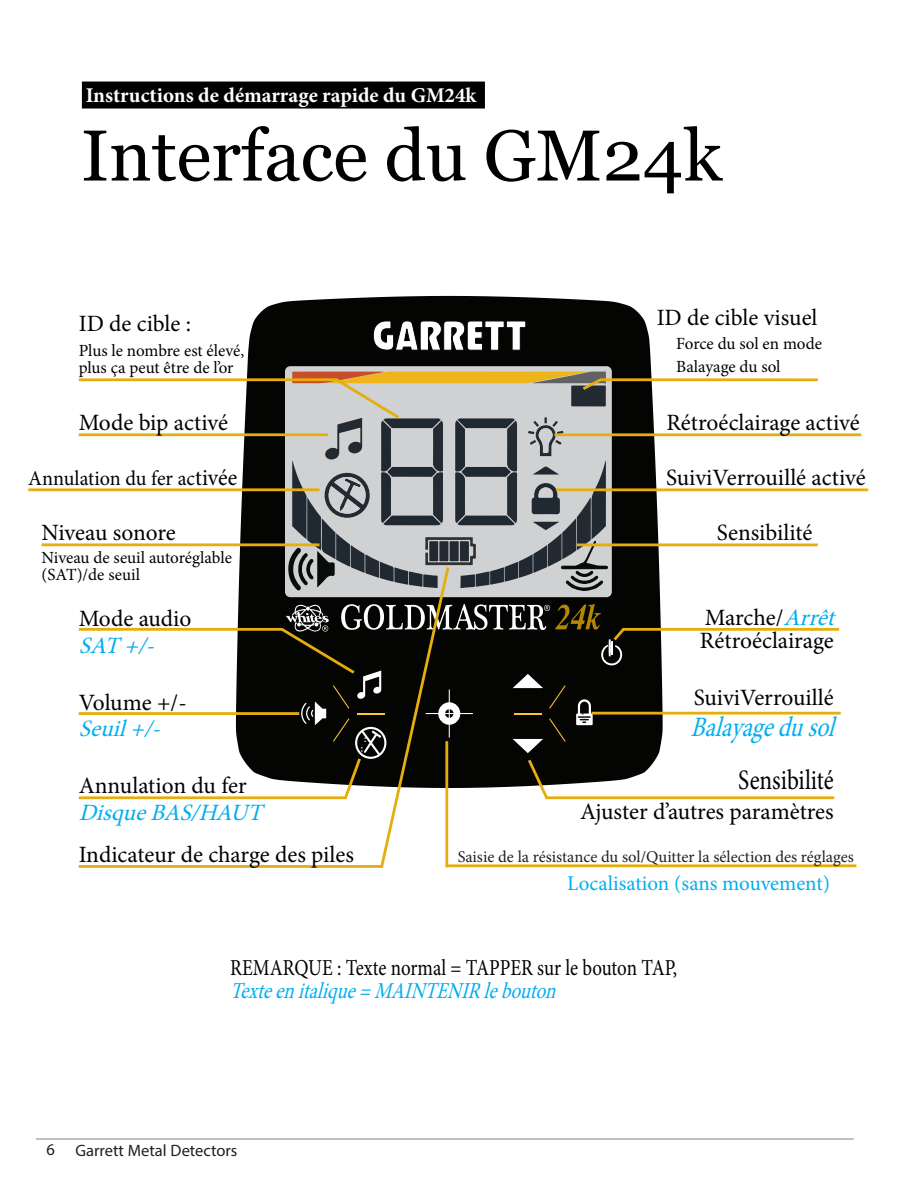
<style>
.page{position:relative;width:918px;height:1188px;background:#fff}
.page>*{position:absolute;margin:0;border:0;box-sizing:border-box;transform-origin:0 0}
.Paragraph_Style1{font:72px "Georgia";color:#000}
.Paragraph_Style45{font:italic 28.2px "Minion Pro";color:#00aef0;scale:.83 1}
.Paragraph_Style45-2{font:28.2px "Minion Pro";color:#000;scale:.83 1}
.Paragraph_Style1-2{font:23.4px "Minion Pro";color:#000}
.Paragraph_Style42{font:23.4px/23.4px "Minion Pro";color:#000}
.Paragraph_Style41{font:23.4px "Minion Pro";color:#000}
.Paragraph_Style46{font:23.4px "Minion Pro";color:#000}
.Paragraph_Style1-3{font:italic 23.4px "Minion Pro";color:#00aef0}
.Paragraph_Style21{font:23.4px "Minion Pro";color:#000}
.Paragraph_Style19{font:23.4px "Minion Pro";letter-spacing:-.01em;color:#000}
.Paragraph_Style40{font:23.4px "Minion Pro";color:#000}
.Paragraph_Style13{font:23.4px "Minion Pro";letter-spacing:-.005em;color:#000}
.Paragraph_Style8{font:italic 23.4px "Minion Pro";color:#00aef0}
.Paragraph_Style1-4{font:22.8px/22.8px "Minion Pro";letter-spacing:-.005em;color:#000;scale:.83 1}
.Paragraph_Style1-5{font:700 21px "Minion Pro";color:#fff}
.Paragraph_Style46-2{font:21px "Minion Pro";color:#00aef0}
.Paragraph_Style1-6{font:21px "Minion Pro";color:#000;scale:.96 1}
.Paragraph_Style1-7{font:17.1px/17.1px "Minion Pro";letter-spacing:-.005em;color:#000}
.Paragraph_Style41-2{font:17.1px/23.4px "Minion Pro";letter-spacing:-.005em;color:#000}
.Paragraph_Style46-3{font:16.5px "Minion Pro";color:#231f20}
.t1{font:16.5px "Myriad Pro";color:#231f20}
.s1{font-size:23.4px}
.s2{font-style:italic;color:#00aef0}
</style>
<div class="page">
<svg style="left:247px;top:296px;width:405px;height:76px;background:#181917"></svg>
<svg style="left:373px;top:320px;width:162px;height:31px"></svg>
<div style="left:285px;top:366px;width:327px;height:231px;background:linear-gradient(to right,#d0d1d3,#d0d1d3);border-radius:5px"></div>
<div style="left:82px;top:82px;width:403px;height:27px;background:#000;border:1px solid #000"></div>
<hr style="left:554px;top:433px;width:307px;height:3px;background:#e5ae0d">
<hr style="left:28px;top:488px;width:292px;height:3px;background:#e5ae0d">
<hr style="left:42px;top:543px;width:278px;height:3px;background:#e5ae0d">
<hr style="left:556px;top:488px;width:312px;height:3px;background:#e5ae0d">
<hr style="left:623px;top:628px;width:216px;height:3px;background:#e5ae0d">
<hr style="left:592px;top:712px;width:249px;height:3px;background:#e5ae0d">
<hr style="left:546px;top:796px;width:288px;height:3px;background:#e5ae0d">
<hr style="left:447px;top:864px;width:409px;height:3px;background:#e5ae0d">
<svg style="left:76px;top:372px;width:745px;height:496px"></svg>
<hr style="left:79px;top:865px;width:304px;height:3px;background:#e5ae0d">
<hr style="left:36px;top:1139px;width:818px;height:1px;background:#808285">
<p class="Paragraph_Style1-5" style="left:86px;top:80px;width:392px">Instructions de démarrage rapide du GM24k</p>
<p class="Paragraph_Style1" style="left:81px;top:112px;width:643px">Interface du GM24k</p>
<p class="Paragraph_Style40" style="left:79px;top:308px;width:114px">ID de cible :</p>
<p class="Paragraph_Style1-7" style="left:79px;top:342px;width:167px">Plus le nombre est élevé, plus ça peut être de l’or</p>
<p class="Paragraph_Style1-2" style="left:79px;top:407px;width:151px">Mode bip activé</p>
<p class="Paragraph_Style1-6" style="left:28px;top:464px;width:219px">Annulation du fer ac<span class="s1">tivée</span></p>
<p class="Paragraph_Style19" style="left:42px;top:517px;width:136px">Niveau sonore</p>
<p class="Paragraph_Style1-7" style="left:42px;top:549px;width:192px">Niveau de seuil autoréglable (SAT)/de seuil</p>
<p class="Paragraph_Style1-2" style="left:79px;top:603px;width:114px">Mode audio</p>
<p class="Paragraph_Style8" style="left:79px;top:630px;width:85px">SAT+/-</p>
<p class="Paragraph_Style13" style="left:79px;top:686px;width:109px">Volume +/-</p>
<p class="Paragraph_Style1-3" style="left:79px;top:713px;width:91px">Seuil+/-</p>
<p class="Paragraph_Style21" style="left:79px;top:769px;width:169px">Annulation du fer</p>
<p class="Paragraph_Style1-3" style="left:79px;top:797px;width:193px">DisqueBAS/HAUT</p>
<p class="Paragraph_Style46" style="left:79px;top:839px;width:277px">Indicateur de charge des piles</p>
<p class="Paragraph_Style41" style="left:657px;top:302px;width:162px">ID de cible visuel</p>
<p class="Paragraph_Style41-2" style="left:676px;top:331px;width:147px">Force du sol en mode<br>Balayage du sol</p>
<p class="Paragraph_Style41" style="left:666px;top:407px;width:195px">Rétroéclairage activé</p>
<p class="Paragraph_Style1-2" style="left:666px;top:462px;width:201px">SuiviVerrouillé activé</p>
<p class="Paragraph_Style1-2" style="left:717px;top:517px;width:97px">Sensibilité</p>
<p class="Paragraph_Style42" style="left:700px;top:606px;width:144px">Marche/<span class="s2">Arrêt<br></span>Rétroéclairage</p>
<p class="Paragraph_Style42" style="left:694px;top:686px;width:142px">SuiviVerrouillé</p>
<p class="Paragraph_Style45" style="left:691px;top:708px;width:186px">Balayagedusol</p>
<p class="Paragraph_Style45-2" style="left:738px;top:761px;width:117px">Sensibilité</p>
<p class="Paragraph_Style1-2" style="left:580px;top:796px;width:255px">Ajuster d’autres paramètres</p>
<p class="Paragraph_Style46-3" style="left:458px;top:846px;width:398px">Saisie de la résistance du sol/Quitter la sélection des réglages</p>
<p class="Paragraph_Style46-2" style="left:567px;top:869px;width:264px">Localisation (sans mouvement)</p>
<p class="Paragraph_Style1-4" style="left:230px;top:957px;width:540px">REMARQUE : Texte normal = TAPPER sur le bouton TAP,<br><span class="s2">Texteenitalique=MAINTENIRlebouton</span></p>
<p class="t1" style="left:46px;top:1140px;width:193px">6 Garrett Metal Detectors</p>
</div>
